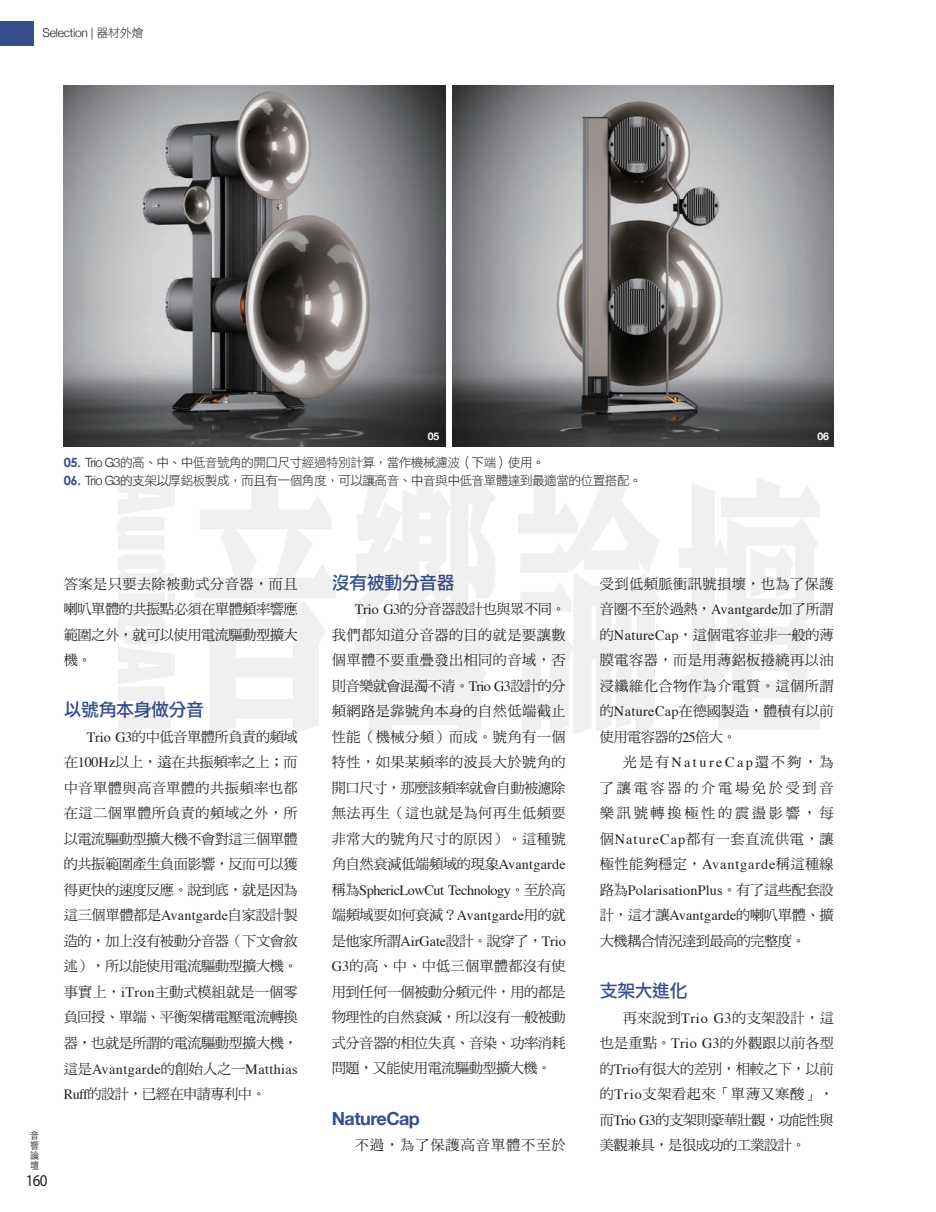
<style>
.page{position:relative;width:936px;height:1212px;background:#fff}
.page>*{position:absolute;margin:0;border:0;box-sizing:border-box;transform-origin:0 0}
.t1{font:18px "DF Li Hei Std W5";letter-spacing:-.03em;color:#354e8c}
.t2{font:700 18px "Helvetica Neue";letter-spacing:-.03em;color:#354e8c}
.t3{font:16.5px "Myriad Pro";color:#231f20;scale:.91 1}
.t4{font:14.25px/25.5px "DF Ming Std W5";letter-spacing:-.025em;color:#231f20;text-align:justify}
.t5{font:14.25px "Times";letter-spacing:.01em;color:#231f20}
.t6{font:14.25px "Times";letter-spacing:-.03em;color:#231f20}
.t7{font:14.25px "Times";letter-spacing:.175em;color:#231f20}
.t8{font:14.25px "DF Ming Std W5";letter-spacing:.06em;color:#231f20}
.t9{font:12.75px "DF Li Hei Std W3";letter-spacing:-.05em;color:#231f20}
.t10{font:300 12px "Helvetica Neue";letter-spacing:-.02em;color:#231f20}
.t11{font:700 10.5px "Helvetica Neue";color:#fff}
.t12{font:300 9.9px/10.2px "ST Heiti TC";color:#231f20;text-align:justify;scale:.91 1}
.s1{font-family:"DF Li Hei Std W3";font-weight:400}
.s2{font-family:"Century Gothic";font-weight:700;color:#354e8c}
.s3{font-family:"Helvetica Neue";font-weight:300}
.s4{font-family:"Times"}
.s5{font-family:"DF Ming Std W5"}
</style>
<div class="page">
<img style="left:64px;top:85px;width:381px;height:361px">
<img style="left:452px;top:85px;width:381px;height:361px">
<div style="left:0;top:21px;width:33px;height:24px;background:#354e8c"></div>
<p class="t10" style="left:43px;top:23px;width:103px">Selection | <span class="s1">器材外燴</span></p>
<p class="t11" style="left:428px;top:428px;width:13px">05</p>
<p class="t11" style="left:817px;top:428px;width:13px">06</p>
<p class="t9" style="left:64px;top:456px;width:482px"><span class="s2">05.</span> <span class="s3">Trio G3</span>的高、中、中低音號角的開口尺寸經過特別計算，當作機械濾波（下端）使用。</p>
<p class="t9" style="left:64px;top:474px;width:579px"><span class="s2">06.</span> <span class="s3">Trio G3</span>的支架以厚鋁板製成，而且有一個角度，可以讓高音、中音與中低音單體達到最適當的位置搭配。</p>
<p class="t12" style="left:30px;top:1129px;width:11px">音響論壇</p>
<p class="t3" style="left:26px;top:1170px;width:25px">160</p>
<p class="t4" style="left:64px;top:571px;width:235px">答案是只要去除被動式分音器，而且喇叭單體的共振點必須在單體頻率響應範圍之外，就可以使用電流驅動型擴大機。</p>
<p class="t1" style="left:64px;top:700px;width:142px">以號角本身做分音</p>
<p class="t4" style="left:64px;top:724px;width:235px;text-indent:23px"><span class="s4">Trio G3</span>的中低音單體所負責的頻域在<span class="s4">100Hz</span>以上，遠在共振頻率之上；而中音單體與高音單體的共振頻率也都在這二個單體所負責的頻域之外，所以電流驅動型擴大機不會對這三個單體的共振範圍產生負面影響，反而可以獲得更快的速度反應。說到底，就是因為這三個單體都是<span class="s4">Avantgarde</span>自家設計製造的，加上沒有被動分音器（下文會敘述），所以能使用電流驅動型擴大機。事實上，<span class="s4">iTron</span>主動式模組就是一個零負回授、單端、平衡架構電壓電流轉換器，也就是所謂的電流驅動型擴大機，</p>
<p class="t5" style="left:64px;top:1055px;width:235px"><span class="s5">這是</span>Avantgarde<span class="s5">的創始人之一</span>Matthias</p>
<p class="t4" style="left:64px;top:1081px;width:203px"><span class="s4">Ruff</span>的設計，已經在申請專利中。</p>
<p class="t1" style="left:332px;top:572px;width:124px">沒有被動分音器</p>
<p class="t4" style="left:332px;top:596px;width:235px;text-indent:23px"><span class="s4">Trio G3</span>的分音器設計也與眾不同。我們都知道分音器的目的就是要讓數個單體不要重疊發出相同的音域，否則音樂就會混濁不清。<span class="s4">Trio G3</span>設計的分頻網路是靠號角本身的自然低端截止性能（機械分頻）而成。號角有一個特性，如果某頻率的波長大於號角的開口尺寸，那麼該頻率就會自動被濾除無法再生（這也就是為何再生低頻要非常大的號角尺寸的原因）。這種號角自然衰減低端頻域的現象<span class="s4">Avantgarde</span></p>
<p class="t6" style="left:332px;top:877px;width:235px"><span class="s5">稱為</span>SphericLowCut Technology<span class="s5">。至於高</span></p>
<p class="t4" style="left:332px;top:902px;width:235px">端頻域要如何衰減？<span class="s4">Avantgarde</span>用的就是他家所謂<span class="s4">AirGate</span>設計。說穿了，<span class="s4">Trio G3</span>的高、中、中低三個單體都沒有使用到任何一個被動分頻元件，用的都是物理性的自然衰減，所以沒有一般被動式分音器的相位失真、音染、功率消耗問題，又能使用電流驅動型擴大機。</p>
<p class="t2" style="left:332px;top:1104px;width:90px">NatureCap</p>
<p class="t8" style="left:355px;top:1137px;width:212px">不過，為了保護高音單體不至於</p>
<p class="t4" style="left:600px;top:571px;width:235px">受到低頻脈衝訊號損壞，也為了保護音圈不至於過熱，<span class="s4">Avantgarde</span>加了所謂的<span class="s4">NatureCap</span>，這個電容並非一般的薄膜電容器，而是用薄鋁板捲繞再以油浸纖維化合物作為介電質。這個所謂的<span class="s4">NatureCap</span>在德國製造，體積有以前使用電容器的<span class="s4">25</span>倍大。</p>
<p class="t7" style="left:622px;top:749px;width:212px"><span class="s5">光是有</span>NatureCap<span class="s5">還不夠，為</span></p>
<p class="t4" style="left:600px;top:775px;width:235px">了讓電容器的介電場免於受到音樂訊號轉換極性的震盪影響，每個<span class="s4">NatureCap</span>都有一套直流供電，讓極性能夠穩定，<span class="s4">Avantgarde</span>稱這種線</p>
<p class="t5" style="left:600px;top:877px;width:235px"><span class="s5">路為</span>PolarisationPlus<span class="s5">。有了這些配套設</span></p>
<p class="t4" style="left:600px;top:902px;width:235px">計，這才讓<span class="s4">Avantgarde</span>的喇叭單體、擴大機耦合情況達到最高的完整度。</p>
<p class="t1" style="left:600px;top:981px;width:89px">支架大進化</p>
<p class="t4" style="left:600px;top:1004px;width:235px;text-indent:23px">再來說到<span class="s4">Trio G3</span>的支架設計，這也是重點。<span class="s4">Trio G3</span>的外觀跟以前各型的<span class="s4">Trio</span>有很大的差別，相較之下，以前的<span class="s4">Trio</span>支架看起來「單薄又寒酸」，而<span class="s4">Trio G3</span>的支架則豪華壯觀，功能性與美觀兼具，是很成功的工業設計。</p>
</div>
